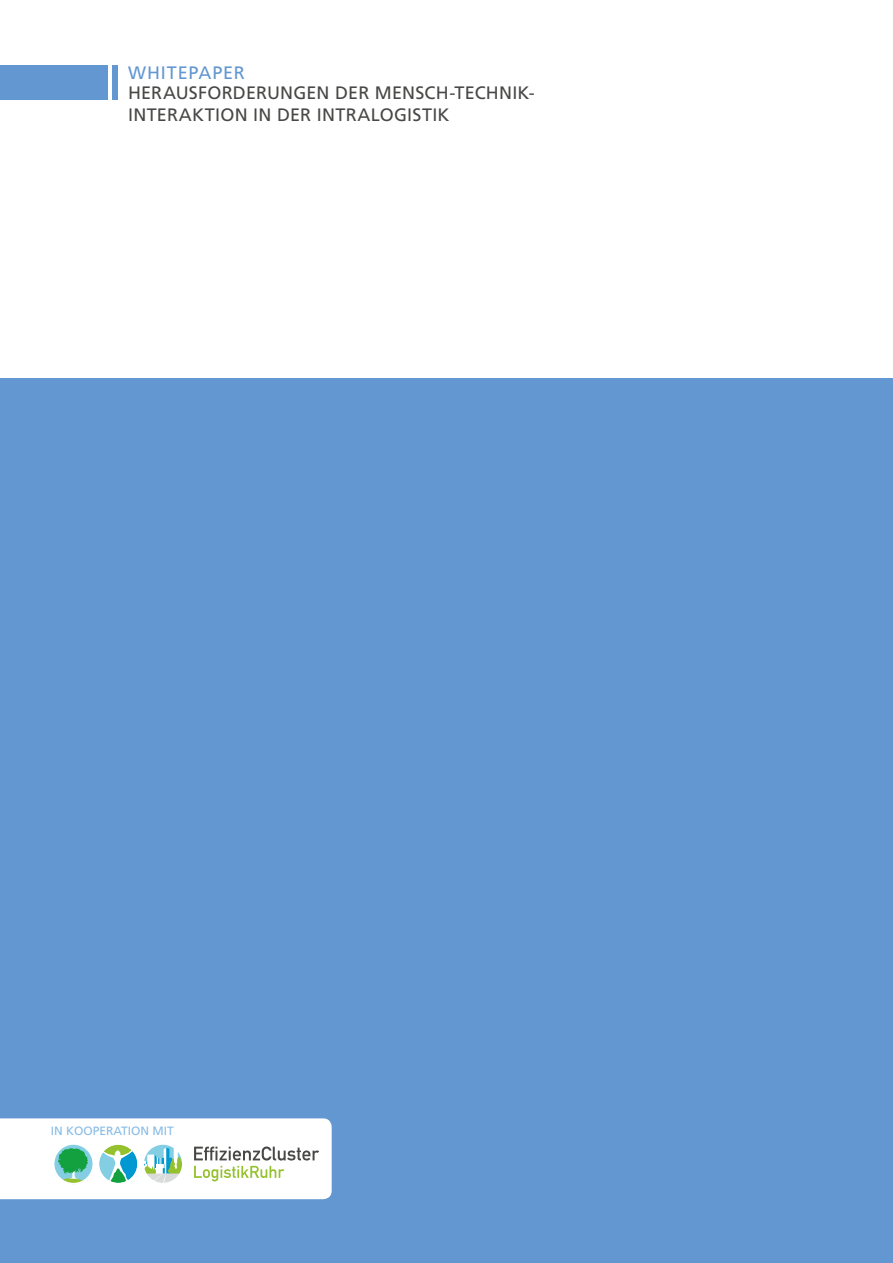
<style>
.page{position:relative;width:893px;height:1263px;background:#fff}
.page>*{position:absolute;margin:0;border:0;box-sizing:border-box;transform-origin:0 0}
.t1{font:18px/22.5px "Frutiger LT Com";letter-spacing:.01em;color:#484847}
.t2{font:18px "Frutiger LT Com";letter-spacing:.045em;color:#6297d1}
.t3{font:12px "Frutiger LT Com";color:#87bbe6}
</style>
<div class="page">
<div style="left:112px;top:65px;width:5px;height:35px;background:#6297d1"></div>
<div style="left:0;top:65px;width:107px;height:35px;background:#6297d1"></div>
<div style="left:0;top:378px;width:893px;height:885px;background:#6297d1"></div>
<svg style="left:0;top:1118px;width:332px;height:81px;background:#e6f1ec"></svg>
<p class="t2" style="left:128px;top:62px;width:118px">WHITEPAPER</p>
<p class="t1" style="left:128px;top:81px;width:408px">HERAUSFORDERUNGEN DER MENSCH-TECHNIK-<br>INTERAKTION IN DER INTRALOGISTIK</p>
<p class="t3" style="left:51px;top:1123px;width:125px">IN KOOPERATION MIT</p>
</div>
